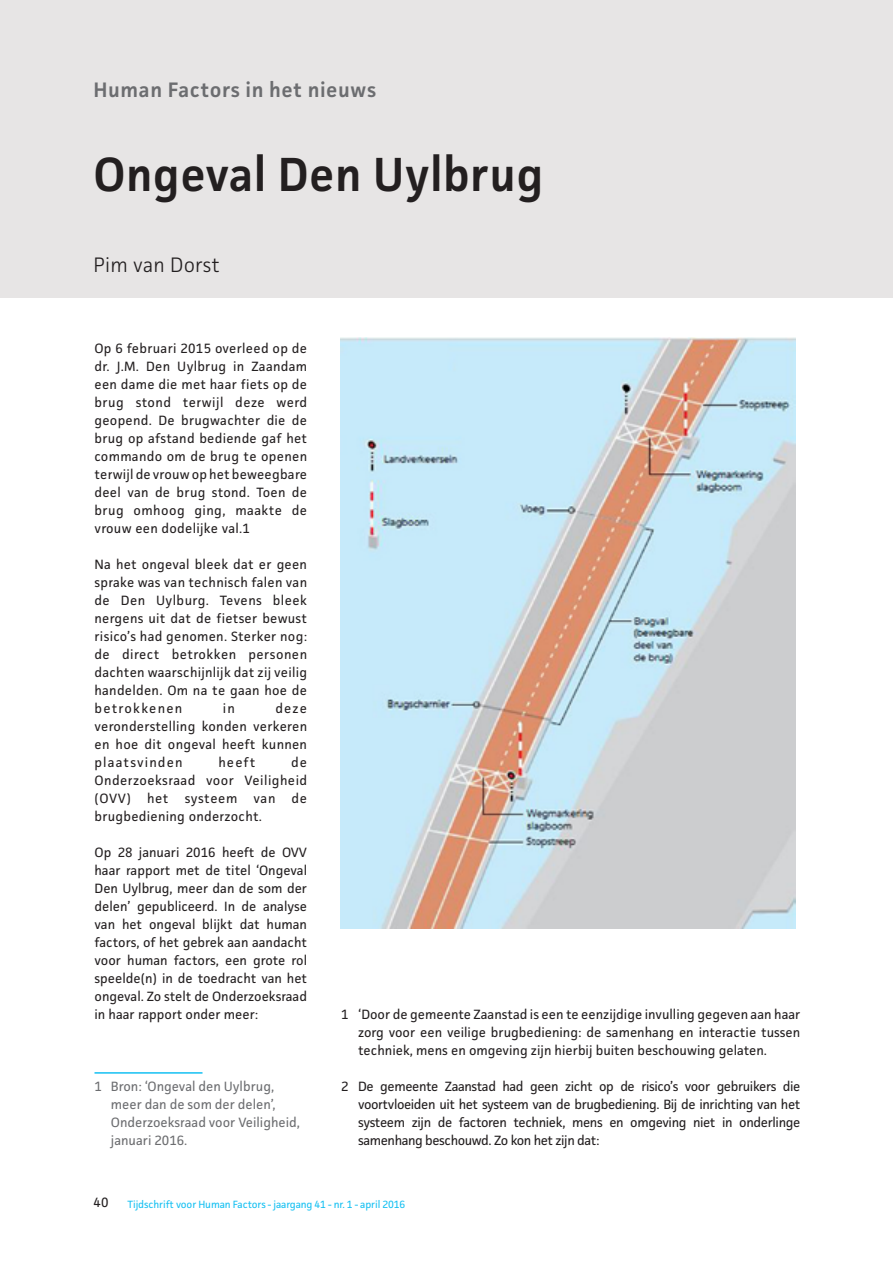
<style>
.page{position:relative;width:893px;height:1263px;background:#fff}
.page>*{position:absolute;margin:0;border:0;box-sizing:border-box;transform-origin:0 0}
.t1{font:600 48px "Facit";letter-spacing:.01em;color:#231f20}
.t2{font:600 21px "Facit";letter-spacing:.03em;color:#6c6d70}
.t3{font:300 21px "Facit";letter-spacing:.01em;color:#231f20}
.t4{font:13.5px/18px "Facit";letter-spacing:.02em;color:#231f20;text-align:justify}
.t5{font:13.5px/18px "Facit";color:#6c6d70}
.t6{font:10.5px "Facit";letter-spacing:-.01em;color:#15c0f2}
</style>
<div class="page">
<div style="left:0;top:0;width:893px;height:297px;background:#e7e5e5"></div>
<hr style="left:94px;top:1072px;width:108px;height:2px;background:#15c0f2">
<img style="left:340px;top:338px;width:455px;height:591px">
<h2 class="t2" style="left:94px;top:77px;width:284px">Human Factors in het nieuws</h2>
<h1 class="t1" style="left:94px;top:144px;width:451px">Ongeval Den Uylbrug</h1>
<h2 class="t3" style="left:94px;top:251px;width:128px">Pim van Dorst</h2>
<p class="t4" style="left:94px;top:339px;width:214px">Op 6 februari 2015 overleed op de dr. J.M. Den Uylbrug in Zaandam een dame die met haar fiets op de brug stond terwijl deze werd geopend. De brugwachter die de brug op afstand bediende gaf het commando om de brug te openen terwijl de vrouw op het beweegbare deel van de brug stond. Toen de brug omhoog ging, maakte de vrouw een dodelijke val.1</p>
<p class="t4" style="left:94px;top:555px;width:214px">Na het ongeval bleek dat er geen sprake was van technisch falen van de Den Uylburg. Tevens bleek nergens uit dat de fietser bewust risico’s had genomen. Sterker nog: de direct betrokken personen dachten waarschijnlijk dat zij veilig handelden. Om na te gaan hoe de betrokkenen</p>
<p class="t4" style="left:94px;top:699px;width:214px;text-indent:181px">deze veronderstelling konden verkeren en hoe dit ongeval heeft kunnen plaatsvinden</p>
<p class="t4" style="left:223px;top:699px;width:14px">in</p>
<p class="t4" style="left:94px;top:753px;width:214px;text-indent:197px">de Onderzoeksraad voor Veiligheid (OVV) het systeem van de brugbediening onderzocht.</p>
<p class="t4" style="left:94px;top:843px;width:214px">Op 28 januari 2016 heeft de OVV haar rapport met de titel ‘Ongeval Den Uylbrug, meer dan de som der delen’ gepubliceerd. In de analyse van het ongeval blijkt dat human factors, of het gebrek aan aandacht voor human factors, een grote rol speelde(n) in de toedracht van het ongeval. Zo stelt de Onderzoeksraad in haar rapport onder meer:</p>
<p class="t4" style="left:218px;top:753px;width:39px">heeft</p>
<p class="t5" style="left:111px;top:1077px;width:191px;text-indent:-16px">1 Bron: ‘Ongeval den Uylbrug, meer dan de som der delen’,<br>Onderzoeksraad voor Veiligheid, januari 2016.</p>
<p class="t4" style="left:358px;top:1005px;width:444px;text-indent:-17px">1 ‘Door de gemeente Zaanstad is een te eenzijdige invulling gegeven aan haar zorg voor een veilige brugbediening: de samenhang en interactie tussen techniek, mens en omgeving zijn hierbij buiten beschouwing gelaten.</p>
<p class="t4" style="left:358px;top:1077px;width:444px;text-indent:-17px">2 De gemeente Zaanstad had geen zicht op de risico’s voor gebruikers die voortvloeiden uit het systeem van de brugbediening. Bij de inrichting van het systeem zijn de factoren techniek, mens en omgeving niet in onderlinge samenhang beschouwd. Zo kon het zijn dat:</p>
<p class="t4" style="left:94px;top:1193px;width:16px">40</p>
<p class="t6" style="left:128px;top:1197px;width:279px">Tijdschrift voor Human Factors - jaargang 41 - nr. 1 - april 2016</p>
</div>
